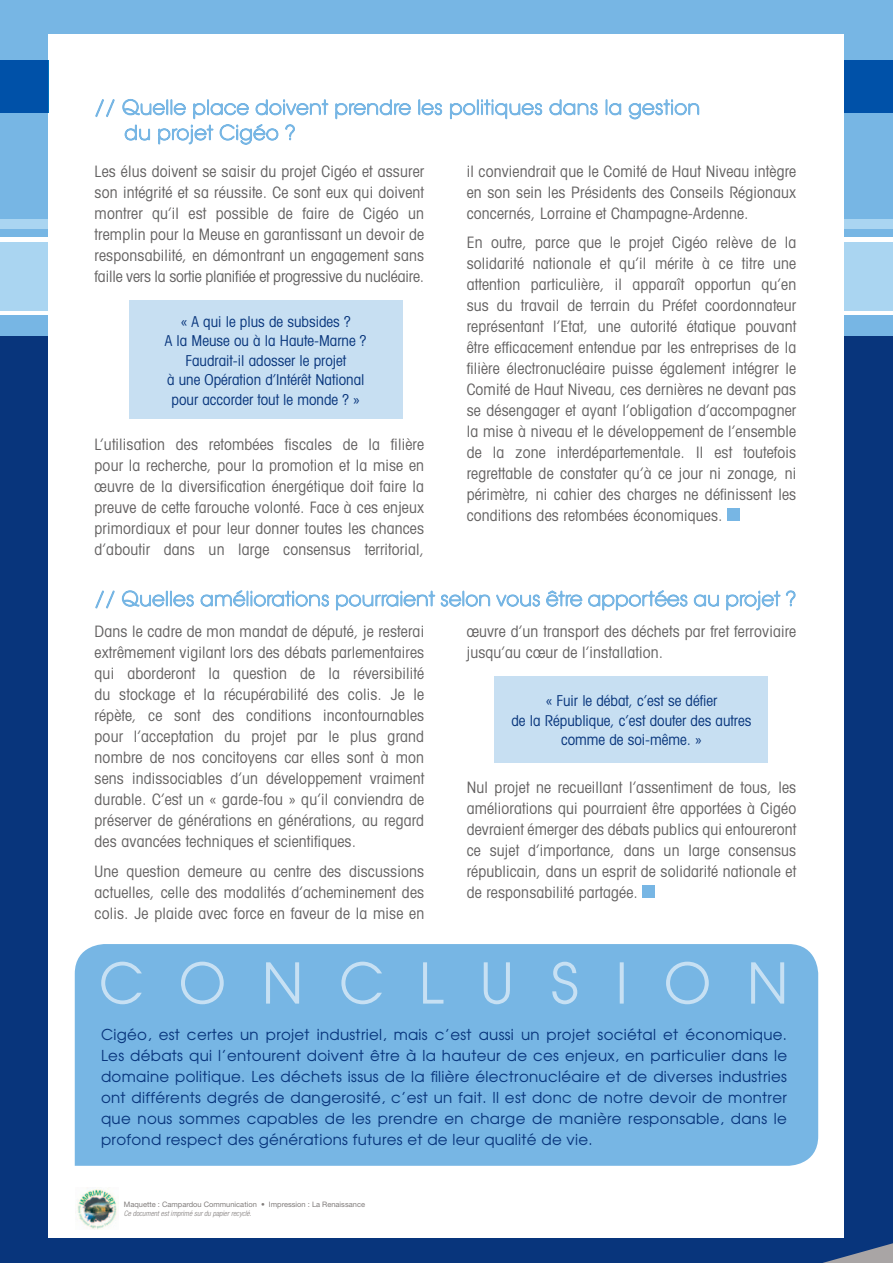
<style>
.page{position:relative;width:893px;height:1263px;background:#fff}
.page>*{position:absolute;margin:0;border:0;box-sizing:border-box;transform-origin:0 0}
.t1{font:condensed 15.75px/21px "Avant Garde";letter-spacing:.01em;color:#646262;text-align:justify}
.t2{font:15px/21px "Avant Garde";letter-spacing:.02em;color:#08357c;text-align:justify}
.t3{font:condensed 15px/19.5px "Avant Garde";color:#08357c;text-align:center}
.t4{font:7.5px "Helvetica Neue";color:#807c7b}
.t5{font:italic 300 condensed 7.5px "Helvetica Neue";color:#807c7b}
</style>
<div class="page">
<div style="left:0;top:305px;width:893px;height:958px;background:#08357c"></div>
<div style="left:0;top:0;width:893px;height:219px;background:#77b6e4"></div>
<div style="left:0;top:315px;width:893px;height:20px;background:#77b6e4"></div>
<div style="left:0;top:235px;width:893px;height:76px;background:#aad5f1"></div>
<hr style="left:0;top:237px;width:893px;height:4px;background:#fff">
<div style="left:0;top:226px;width:893px;height:11px;background:#77b6e4"></div>
<div style="left:0;top:219px;width:893px;height:10px;background:#aad5f1"></div>
<hr style="left:0;top:311px;width:893px;height:4px;background:#fff">
<div style="left:49px;top:34px;width:795px;height:1204px;background:#fff"></div>
<div style="left:844px;top:60px;width:49px;height:53px;background:#0051a8"></div>
<div style="left:0;top:60px;width:49px;height:53px;background:#0051a8"></div>
<svg style="left:823px;top:1243px;width:70px;height:20px"></svg>
<img style="left:77px;top:1188px;width:40px;height:41px">
<div style="left:75px;top:944px;width:743px;height:222px;background:#77b6e4"></div>
<svg style="left:100px;top:960px;width:44px;height:45px;background:#87bee7"></svg>
<svg style="left:180px;top:960px;width:45px;height:45px;background:#89bfe7"></svg>
<svg style="left:265px;top:960px;width:35px;height:45px;background:#90c3e8"></svg>
<svg style="left:340px;top:960px;width:44px;height:45px;background:#87bee7"></svg>
<svg style="left:422px;top:961px;width:23px;height:44px"></svg>
<svg style="left:482px;top:961px;width:30px;height:44px"></svg>
<svg style="left:551px;top:960px;width:27px;height:45px"></svg>
<div style="left:620px;top:962px;width:4px;height:41px;border:2px solid #fff"></div>
<svg style="left:665px;top:960px;width:45px;height:45px;background:#89bfe7"></svg>
<svg style="left:750px;top:960px;width:35px;height:45px;background:#90c3e8"></svg>
<svg style="left:95px;top:99px;width:20px;height:18px"></svg>
<svg style="left:335px;top:99px;width:76px;height:21px"></svg>
<svg style="left:418px;top:99px;width:25px;height:17px"></svg>
<svg style="left:450px;top:99px;width:93px;height:21px"></svg>
<svg style="left:549px;top:99px;width:49px;height:17px"></svg>
<div style="left:605px;top:99px;width:3px;height:16px;border:2px solid #77b6e4"></div>
<svg style="left:609px;top:103px;width:13px;height:13px"></svg>
<svg style="left:628px;top:99px;width:72px;height:21px"></svg>
<svg style="left:122px;top:99px;width:207px;height:46px"></svg>
<svg style="left:95px;top:590px;width:99px;height:19px"></svg>
<svg style="left:200px;top:590px;width:596px;height:21px"></svg>
<div style="left:727px;top:509px;width:13px;height:12px;background:#77b6e4"></div>
<div style="left:643px;top:885px;width:12px;height:13px;background:#77b6e4"></div>
<div style="left:129px;top:301px;width:273px;height:118px;background:#c7dff2"></div>
<div style="left:495px;top:676px;width:273px;height:87px;background:#c7dff2"></div>
<p class="t1" style="left:95px;top:160px;width:331px">Les élus doivent se saisir du projet Cigéo et assurer son intégrité et sa réussite. Ce sont eux qui doivent montrer qu’il est possible de faire de Cigéo un tremplin pour la Meuse en garantissant un devoir de responsabilité, en démontrant un engagement sans faille vers la sortie planifiée et progressive du nucléaire.</p>
<p class="t3" style="left:181px;top:311px;width:171px">« A qui le plus de subsides ?</p>
<p class="t3" style="left:165px;top:331px;width:203px">A la Meuse ou à la Haute-Marne ?<br>Faudrait-il adosser le projet</p>
<p class="t3" style="left:167px;top:370px;width:199px">à une Opération d’Intérêt National</p>
<p class="t3" style="left:172px;top:389px;width:190px">pour accorder tout le monde ? »</p>
<p class="t1" style="left:95px;top:433px;width:331px">L’utilisation des retombées fiscales de la filière pour la recherche, pour la promotion et la mise en œuvre de la diversification énergétique doit faire la preuve de cette farouche volonté. Face à ces enjeux primordiaux et pour leur donner toutes les chances d’aboutir dans un large consensus territorial,</p>
<p class="t1" style="left:95px;top:621px;width:331px">Dans le cadre de mon mandat de député, je resterai extrêmement vigilant lors des débats parlementaires qui aborderont la question de la réversibilité du stockage et la récupérabilité des colis. Je le répète, ce sont des conditions incontournables pour l’acceptation du projet par le plus grand nombre de nos concitoyens car elles sont à mon sens indissociables d’un développement vraiment durable. C’est un « garde-fou » qu’il conviendra de préserver de générations en générations, au regard des avancées techniques et scientifiques.</p>
<p class="t1" style="left:95px;top:860px;width:331px">Une question demeure au centre des discussions actuelles, celle des modalités d’acheminement des colis. Je plaide avec force en faveur de la mise en</p>
<p class="t1" style="left:467px;top:160px;width:331px">il conviendrait que le Comité de Haut Niveau intègre en son sein les Présidents des Conseils Régionaux concernés, Lorraine et Champagne-Ardenne.</p>
<p class="t1" style="left:467px;top:232px;width:331px">En outre, parce que le projet Cigéo relève de la solidarité nationale et qu’il mérite à ce titre une attention particulière, il apparaît opportun qu’en sus du travail de terrain du Préfet coordonnateur représentant l’Etat, une autorité étatique pouvant être efficacement entendue par les entreprises de la filière électronucléaire puisse également intégrer le Comité de Haut Niveau, ces dernières ne devant pas se désengager et ayant l’obligation d’accompagner la mise à niveau et le développement de l’ensemble de la zone interdépartementale. Il est toutefois regrettable de constater qu’à ce jour ni zonage, ni périmètre, ni cahier des charges ne définissent les conditions des retombées économiques.</p>
<p class="t1" style="left:467px;top:621px;width:331px">œuvre d’un transport des déchets par fret ferroviaire jusqu’au cœur de l’installation.</p>
<p class="t3" style="left:546px;top:691px;width:173px">« Fuir le débat, c’est se défier</p>
<p class="t3" style="left:511px;top:710px;width:241px">de la République, c’est douter des autres comme de soi-même. »</p>
<p class="t1" style="left:467px;top:776px;width:331px">Nul projet ne recueillant l’assentiment de tous, les améliorations qui pourraient être apportées à Cigéo devraient émerger des débats publics qui entoureront ce sujet d’importance, dans un large consensus républicain, dans un esprit de solidarité nationale et de responsabilité partagée.</p>
<p class="t2" style="left:101px;top:1023px;width:687px">Cigéo, est certes un projet industriel, mais c’est aussi un projet sociétal et économique.<br>Les débats qui l’entourent doivent être à la hauteur de ces enjeux, en particulier dans le domaine politique. Les déchets issus de la filière électronucléaire et de diverses industries ont différents degrés de dangerosité, c’est un fait. Il est donc de notre devoir de montrer que nous sommes capables de les prendre en charge de manière responsable, dans le profond respect des générations futures et de leur qualité de vie.</p>
<p class="t4" style="left:124px;top:1200px;width:243px">Maquette : Campardou Communication • Impression : La Renaissance</p>
<p class="t5" style="left:124px;top:1209px;width:129px">Ce document est imprimé sur du papier recyclé.</p>
</div>
